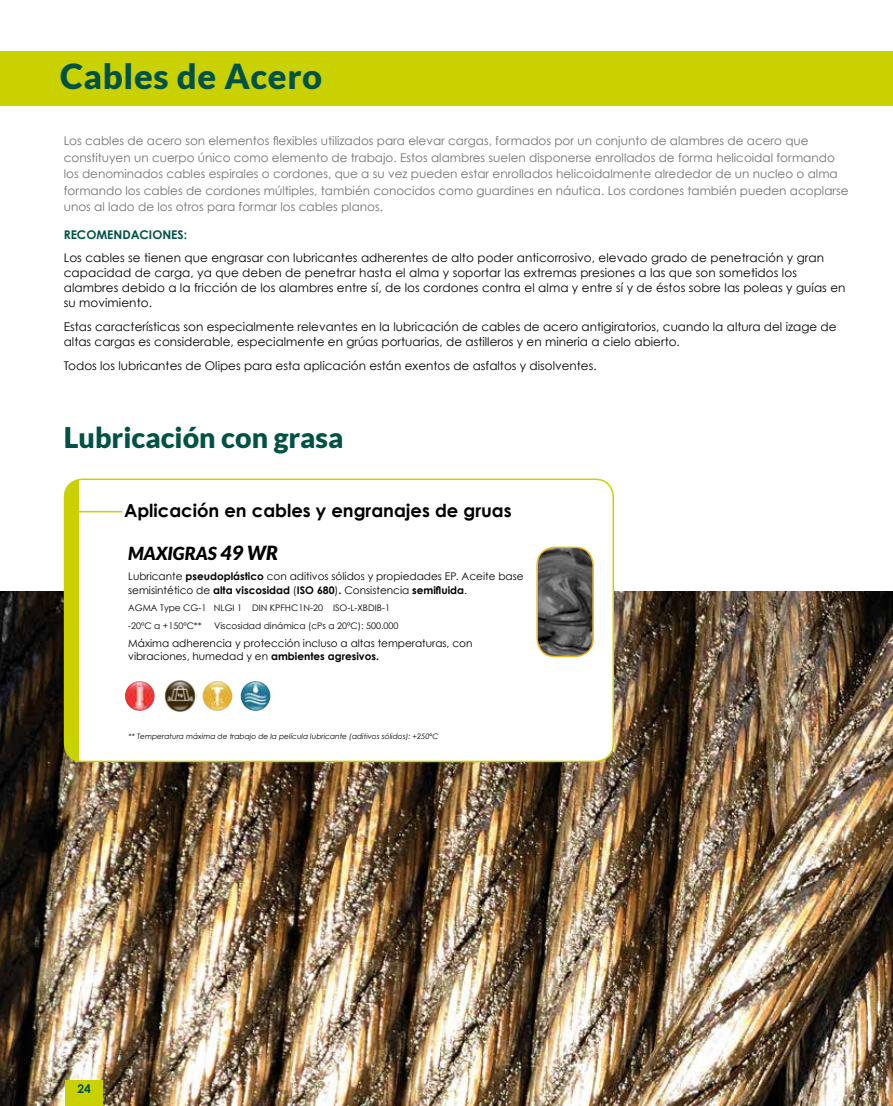
<style>
.page{position:relative;width:893px;height:1106px;background:#fff}
.page>*{position:absolute;margin:0;border:0;box-sizing:border-box;transform-origin:0 0}
.t1{font:900 34.5px "Lato";letter-spacing:.02em;color:#005245}
.t2{font:900 28.5px "Lato";color:#005245}
.t3{font:700 18px "Century Gothic";color:#000}
.t4{font:italic 900 18px "Lato";color:#000}
.t5{font:12px/15px "Century Gothic";color:#000}
.t6{font:12px/16.5px "Century Gothic";color:#707172}
.t7{font:700 12px "Century Gothic";color:#005245}
.t8{font:10.5px/13.5px "Century Gothic";color:#000}
.t9{font:9px/17.7px "Century Gothic";color:#000}
.t10{font:italic 7.5px "Century Gothic";color:#000}
.s1{font-size:19.5px}
.s2{font-weight:700}
</style>
<div class="page">
<img style="left:0;top:591px;width:893px;height:515px">
<div style="left:0;top:51px;width:893px;height:55px;background:#c9d200"></div>
<div style="left:65px;top:479px;width:548px;height:282px;background:#fff;border-radius:18px"></div>
<div style="left:65px;top:479px;width:14px;height:282px;background:#c9d200"></div>
<div style="left:64px;top:478px;width:550px;height:284px;border:2px solid #c9d200;border-radius:18px"></div>
<hr style="left:79px;top:511px;width:43px;height:1px;background:#c9d200">
<img style="left:164px;top:680px;width:33px;height:32px">
<img style="left:125px;top:681px;width:30px;height:30px;border-radius:15px">
<img style="left:202px;top:681px;width:30px;height:30px;border-radius:15px">
<img style="left:241px;top:681px;width:29px;height:30px;border-radius:15px">
<img style="left:539px;top:549px;width:54px;height:107px">
<div style="left:536px;top:546px;width:58px;height:111px;border:2px solid #ebb521;border-radius:18px"></div>
<div style="left:66px;top:1080px;width:37px;height:26px;background:#c9d200"></div>
<h1 class="t1" style="left:60px;top:56px;width:264px">Cables de Acero</h1>
<p class="t6" style="left:64px;top:132px;width:786px">Los cables de acero son elementos flexibles utilizados para elevar cargas, formados por un conjunto de alambres de acero que constituyen un cuerpo único como elemento de trabajo. Estos alambres suelen disponerse enrollados de forma helicoidal formando los denominados cables espirales o cordones, que a su vez pueden estar enrollados helicoidalmente alrededor de un nucleo o alma formando los cables de cordones múltiples, también conocidos como guardines en náutica. Los cordones también pueden acoplarse unos al lado de los otros para formar los cables planos.</p>
<p class="t7" style="left:64px;top:227px;width:125px">RECOMENDACIONES:</p>
<p class="t5" style="left:64px;top:250px;width:783px">Los cables se tienen que engrasar con lubricantes adherentes de alto poder anticorrosivo, elevado grado de penetración y gran capacidad de carga, ya que deben de penetrar hasta el alma y soportar las extremas presiones a las que son sometidos los alambres debido a la fricción de los alambres entre sí, de los cordones contra el alma y entre sí y de éstos sobre las poleas y guías en su movimiento.</p>
<p class="t5" style="left:64px;top:319px;width:774px">Estas características son especialmente relevantes en la lubricación de cables de acero antigiratorios, cuando la altura del izage de altas cargas es considerable, especialmente en grúas portuarias, de astilleros y en mineria a cielo abierto.</p>
<p class="t5" style="left:64px;top:357px;width:534px">Todos los lubricantes de Olipes para esta aplicación están exentos de asfaltos y disolventes.</p>
<h2 class="t2" style="left:64px;top:421px;width:281px">Lubricación con grasa</h2>
<h3 class="t3" style="left:124px;top:499px;width:389px">Aplicación en cables y engranajes de gruas</h3>
<h3 class="t4" style="left:128px;top:543px;width:151px">MAXIGRAS <span class="s1">49 WR</span></h3>
<p class="t8" style="left:128px;top:569px;width:397px">Lubricante <span class="s2">pseudoplástico</span> con aditivos sólidos y propiedades EP. Aceite base semisintético de <span class="s2">alta viscosidad</span> (<span class="s2">ISO 680</span>)<span class="s2">.</span> Consistencia <span class="s2">semifluida</span>.</p>
<p class="t9" style="left:128px;top:599px;width:263px">AGMA Type CG-1 NLGI 1 DIN KPFHC1N-20 ISO-L-XBDIB-1 -20ºC a +150ºC**</p>
<p class="t9" style="left:214px;top:617px;width:186px">Viscosidad dinámica (cPs a 20ºC): 500.000</p>
<p class="t8" style="left:128px;top:636px;width:346px">Máxima adherencia y protección incluso a altas temperaturas, con vibraciones, humedad y en <span class="s2">ambientes agresivos.</span></p>
<p class="t10" style="left:129px;top:731px;width:311px">** Temperatura máxima de trabajo de la película lubricante (aditivos sólidos): +250ºC</p>
<p class="t7" style="left:77px;top:1080px;width:15px">24</p>
</div>
